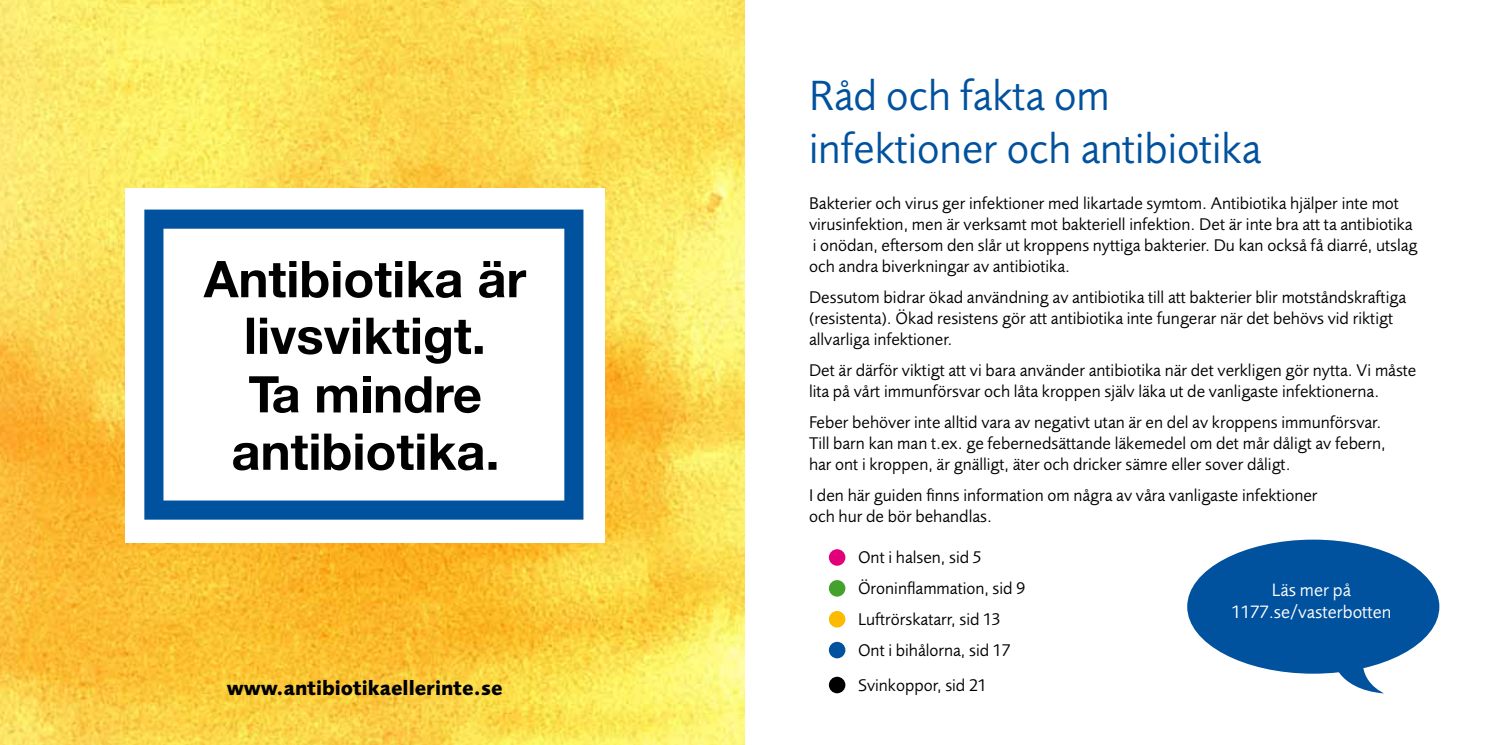
<style>
.page{position:relative;width:1489px;height:745px;background:#fff}
.page>*{position:absolute;margin:0;border:0;box-sizing:border-box;transform-origin:0 0}
.t1{font:43.75px/52.5px "Foundry Sans";color:#00519e}
.t2{font:700 21px "Foundry Sans";color:#000}
.t3{font:18.55px/22.2px "Foundry Sans";color:#fff;text-align:center}
.t4{font:17.5px/21px "Foundry Sans";color:#000}
</style>
<div class="page">
<img style="left:0;top:0;width:744px;height:744px">
<div style="left:127px;top:190px;width:476px;height:350px;background:#fff"></div>
<svg style="left:144px;top:209px;width:439px;height:310px"></svg>
<svg style="left:203px;top:261px;width:323px;height:37px"></svg>
<svg style="left:247px;top:317px;width:235px;height:46px"></svg>
<svg style="left:233px;top:433px;width:263px;height:37px"></svg>
<svg style="left:317px;top:385px;width:40px;height:27px"></svg>
<div style="left:363px;top:386px;width:7px;height:26px;background:#000"></div>
<svg style="left:437px;top:385px;width:43px;height:28px"></svg>
<div style="left:363px;top:376px;width:7px;height:6px;background:#000"></div>
<svg style="left:376px;top:376px;width:55px;height:37px"></svg>
<svg style="left:249px;top:376px;width:50px;height:36px"></svg>
<div style="left:828px;top:549px;width:17px;height:16px;background:#e2007a;border-radius:50%"></div>
<div style="left:828px;top:579px;width:17px;height:17px;background:#44a12b;border-radius:50%"></div>
<div style="left:828px;top:610px;width:17px;height:17px;background:#fabb00;border-radius:50%"></div>
<div style="left:828px;top:641px;width:17px;height:17px;background:#00519e;border-radius:50%"></div>
<div style="left:828px;top:676px;width:17px;height:16px;background:#000;border-radius:50%"></div>
<div style="left:1187px;top:539px;width:252px;height:134px;background:#00519e;border-radius:50%"></div>
<svg style="left:1332px;top:662px;width:52px;height:31px"></svg>
<h1 class="t1" style="left:809px;top:69px;width:453px">Råd och fakta om infektioner och antibiotika</h1>
<p class="t4" style="left:809px;top:193px;width:610px">Bakterier och virus ger infektioner med likartade symtom. Antibiotika hjälper inte mot virusinfektion, men är verksamt mot bakteriell infektion. Det är inte bra att ta antibiotika i onödan, eftersom den slår ut kroppens nyttiga bakterier. Du kan också få diarré, utslag och andra biverkningar av antibiotika.</p>
<p class="t4" style="left:809px;top:287px;width:598px">Dessutom bidrar ökad användning av antibiotika till att bakterier blir motståndskraftiga (resistenta). Ökad resistens gör att antibiotika inte fungerar när det behövs vid riktigt allvarliga infektioner.</p>
<p class="t4" style="left:809px;top:359px;width:609px">Det är därför viktigt att vi bara använder antibiotika när det verkligen gör nytta. Vi måste lita på vårt immunförsvar och låta kroppen själv läka ut de vanligaste infektionerna.</p>
<p class="t4" style="left:809px;top:411px;width:578px">Feber behöver inte alltid vara av negativt utan är en del av kroppens immunförsvar.<br>Till barn kan man t.ex. ge febernedsättande läkemedel om det mår dåligt av febern, har ont i kroppen, är gnälligt, äter och dricker sämre eller sover dåligt.</p>
<p class="t4" style="left:809px;top:484px;width:510px">I den här guiden finns information om några av våra vanligaste infektioner och hur de bör behandlas.</p>
<p class="t4" style="left:858px;top:541px;width:169px;line-height:31px">Ont i halsen, sid 5<br>Öroninflammation, sid 9<br>Luftrörskatarr, sid 13<br>Ont i bihålorna, sid 17</p>
<p class="t3" style="left:1231px;top:578px;width:161px">Läs mer på<br>1177.se/vasterbotten</p>
<p class="t2" style="left:227px;top:675px;width:277px">www.antibiotikaellerinte.se</p>
<p class="t4" style="left:858px;top:674px;width:130px">Svinkoppor, sid 21</p>
</div>
